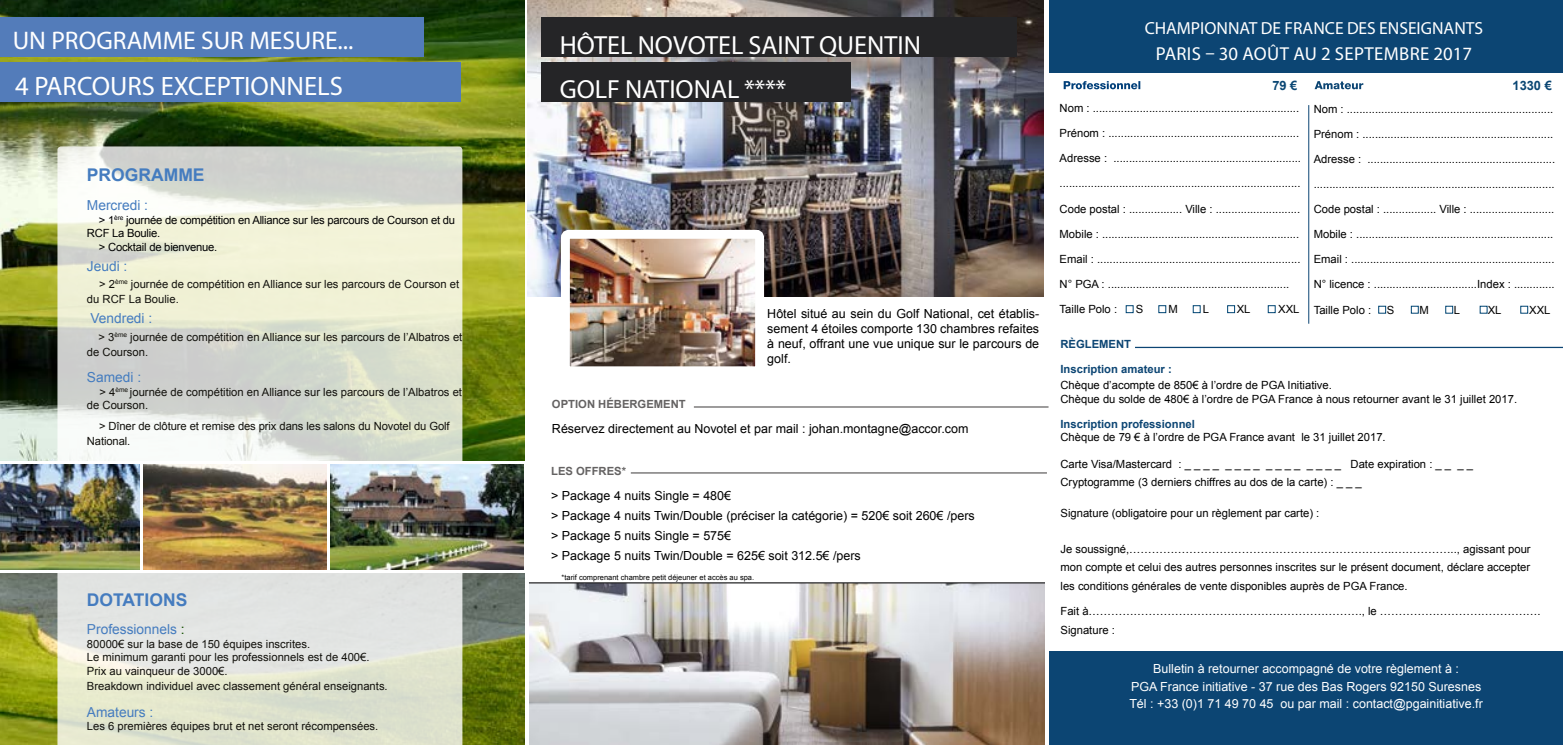
<style>
.page{position:relative;width:1563px;height:745px;background:#fff}
.page>*{position:absolute;margin:0;border:0;box-sizing:border-box;transform-origin:0 0}
.t1{font:26.62px "Myriad Pro";color:#fffffe}
.t2{font:26.25px/43.8px "Myriad Pro";color:#fff}
.t3{font:25.5px "Myriad Pro";color:#fff}
.t4{font:18.75px "Myriad Pro";letter-spacing:.02em;color:#fff}
.t5{font:17.5px "Myriad Pro";color:#fff}
.t6{font:700 17.5px "Arial";color:#457cbf}
.t7{font:13.75px "Arial";color:#457cbf}
.t8{font:700 12.88px "Arial";color:#0a4673}
.t9{font:12.5px/15px "Arial";color:#000;text-align:justify}
.t10{font:12.5px/17.5px "Arial";color:#fff;text-align:center}
.t11{font:11.25px/18.8px "Arial";color:#000}
.t12{font:11.25px/15px "Arial";color:#12110c}
.t13{font:11.25px "Arial";letter-spacing:-.02em;color:#000}
.t14{font:700 11.25px "Arial";color:#0c4573}
.t15{font:700 11.25px "Arial";color:#646262}
.t16{font:7.5px "Arial";color:#000}
.s1{color:#145102}
</style>
<div class="page">
<img style="left:0;top:0;width:524px;height:744px">
<div style="left:0;top:17px;width:423px;height:39px;background:#537cba"></div>
<div style="left:0;top:62px;width:461px;height:39px;background:#537cba"></div>
<img style="left:528px;top:0;width:516px;height:296px">
<div style="left:1049px;top:0;width:514px;height:72px;background:#0c4573"></div>
<svg style="left:1314px;top:81px;width:49px;height:8px"></svg>
<svg style="left:1063px;top:81px;width:77px;height:8px"></svg>
<hr style="left:1308px;top:105px;width:1px;height:218px;background:#0c4573">
<div style="left:1049px;top:651px;width:514px;height:93px;background:#0c4573"></div>
<img style="left:571px;top:240px;width:183px;height:125px">
<div style="left:561px;top:230px;width:203px;height:145px;border:9px solid #fff;border-radius:4px"></div>
<div style="left:542px;top:62px;width:309px;height:39px;background:#252527"></div>
<svg style="left:57px;top:146px;width:405px;height:598px;background:#e1e4d7"></svg>
<div style="left:541px;top:17px;width:476px;height:39px;background:#252527"></div>
<div style="left:1378px;top:305px;width:8px;height:8px;background:#fff;border:1px solid #004573"></div>
<div style="left:1520px;top:305px;width:8px;height:8px;background:#fff;border:1px solid #004573"></div>
<svg style="left:1479px;top:305px;width:8px;height:8px"></svg>
<div style="left:1445px;top:305px;width:8px;height:8px;background:#fff;border:1px solid #004573"></div>
<div style="left:1411px;top:305px;width:7px;height:8px;background:#fff;border:1px solid #004573"></div>
<hr style="left:1135px;top:346px;width:428px;height:2px;background:#0c4573">
<hr style="left:694px;top:406px;width:354px;height:1px;background:#646262">
<img style="left:529px;top:583px;width:515px;height:161px">
<hr style="left:631px;top:472px;width:416px;height:1px;background:#646262">
<div style="left:1125px;top:305px;width:8px;height:8px;background:#fff;border:1px solid #004573"></div>
<div style="left:1267px;top:305px;width:8px;height:8px;background:#fff;border:1px solid #004573"></div>
<div style="left:1227px;top:305px;width:8px;height:8px;background:#fff;border:1px solid #004573"></div>
<div style="left:1192px;top:305px;width:8px;height:8px;background:#fff;border:1px solid #004573"></div>
<div style="left:1158px;top:305px;width:8px;height:8px;background:#fff;border:1px solid #004573"></div>
<hr style="left:529px;top:582px;width:516px;height:1px;background:#252527">
<svg style="left:0;top:461px;width:524px;height:111px"></svg>
<img style="left:144px;top:464px;width:183px;height:105px">
<img style="left:0;top:464px;width:140px;height:105px">
<img style="left:331px;top:464px;width:192px;height:105px">
<h3 class="t5" style="left:1144px;top:17px;width:340px">CHAMPIONNAT DE FRANCE DES ENSEIGNANTS</h3>
<h3 class="t4" style="left:1156px;top:42px;width:318px">PARIS – 30 AOÛT AU 2 SEPTEMBRE 2017</h3>
<h3 class="t3" style="left:13px;top:25px;width:342px">UN PROGRAMME SUR MESURE...</h3>
<h2 class="t2" style="left:560px;top:23px;width:363px">HÔTEL NOVOTEL SAINT QUENTIN<br>GOLF NATIONAL ****</h2>
<h1 class="t1" style="left:15px;top:70px;width:329px">4 PARCOURS EXCEPTIONNELS</h1>
<p class="t8" style="left:1272px;top:77px;width:26px">79 €</p>
<p class="t8" style="left:1512px;top:77px;width:41px">1330 €</p>
<h3 class="t6" style="left:87px;top:163px;width:119px">PROGRAMME</h3>
<p class="t7" style="left:87px;top:196px;width:63px">Mercredi :</p>
<p class="t13" style="left:99px;top:212px;width:358px">&gt; 1<sup>ère</sup> journée de compétition en Alliance sur les parcours de Courson et du</p>
<p class="t13" style="left:87px;top:225px;width:75px">RCF La Boulie.</p>
<p class="t13" style="left:99px;top:239px;width:120px">&gt; Cocktail de bienvenue.</p>
<p class="t7" style="left:87px;top:256px;width:42px">Jeudi :</p>
<p class="t12" style="left:87px;top:276px;width:374px;text-indent:12px">&gt; 2<sup>ème</sup> journée de compétition en Alliance sur les parcours de Courson et du RCF La Boulie.</p>
<p class="t7" style="left:90px;top:309px;width:63px">Vendredi :</p>
<p class="t12" style="left:87px;top:329px;width:377px;text-indent:11px">&gt; 3<sup>ème</sup> journée de compétition en Alliance sur les parcours de l’Albatros et de Courson.</p>
<p class="t7" style="left:87px;top:368px;width:56px">Samedi :</p>
<p class="t12" style="left:87px;top:385px;width:377px;line-height:13.5px;text-indent:12px">&gt; 4<sup>ème</sup> journée de compétition en Alliance sur les parcours de l’Albatros et de Courson.</p>
<p class="t12" style="left:87px;top:418px;width:364px;text-indent:12px">&gt; Dîner de clôture et remise des prix dans les salons du Novotel du Golf<br>National.</p>
<h3 class="t6" style="left:87px;top:587px;width:102px">DOTATIONS</h3>
<p class="t7" style="left:87px;top:620px;width:99px">Professionnels <span class="s1">:</span></p>
<p class="t12" style="left:87px;top:636px;width:284px;line-height:13.5px">80000€ sur la base de 150 équipes inscrites.<br>Le minimum garanti pour les professionnels est de 400€.<br>Prix au vainqueur de 3000€.</p>
<p class="t12" style="left:87px;top:678px;width:302px">Breakdown individuel avec classement général enseignants.</p>
<p class="t7" style="left:87px;top:702px;width:68px">Amateurs :</p>
<p class="t12" style="left:87px;top:718px;width:293px">Les 6 premières équipes brut et net seront récompensées.</p>
<p class="t9" style="left:767px;top:306px;width:273px">Hôtel situé au sein du Golf National, cet établis&shy;sement 4 étoiles comporte 130 chambres refaites à neuf, offrant une vue unique sur le parcours de golf.</p>
<p class="t15" style="left:552px;top:396px;width:135px">OPTION HÉBERGEMENT</p>
<p class="t9" style="left:552px;top:421px;width:418px">Réservez directement au Novotel et par mail : johan.montagne@accor.com</p>
<p class="t15" style="left:551px;top:463px;width:77px">LES OFFRES*</p>
<p class="t9" style="left:551px;top:485px;width:425px;line-height:20px;text-align:left">&gt; Package 4 nuits Single = 480€<br>&gt; Package 4 nuits Twin/Double (préciser la catégorie) = 520€ soit 260€ /pers &gt; Package 5 nuits Single = 575€<br>&gt; Package 5 nuits Twin/Double = 625€ soit 312.5€ /pers</p>
<p class="t16" style="left:561px;top:572px;width:194px">*tarif comprenant chambre petit déjeuner et accès au spa.</p>
<p class="t11" style="left:1059px;top:99px;width:241px">Nom : ..................................................................</p>
<p class="t11" style="left:1059px;top:124px;width:241px">Prénom : .............................................................</p>
<p class="t11" style="left:1059px;top:149px;width:243px">Adresse : ............................................................</p>
<p class="t11" style="left:1059px;top:174px;width:242px">.............................................................................</p>
<p class="t11" style="left:1059px;top:199px;width:242px">Code postal : ................. Ville : ...........................</p>
<p class="t11" style="left:1059px;top:224px;width:241px">Mobile : ...............................................................</p>
<p class="t11" style="left:1059px;top:249px;width:242px">Email : .................................................................</p>
<p class="t11" style="left:1059px;top:274px;width:231px">N° PGA : ..........................................................</p>
<p class="t11" style="left:1059px;top:299px;width:59px">Taille Polo :</p>
<p class="t11" style="left:1136px;top:299px;width:9px">S</p>
<p class="t11" style="left:1168px;top:299px;width:11px">M</p>
<p class="t11" style="left:1203px;top:299px;width:8px">L</p>
<p class="t11" style="left:1237px;top:299px;width:15px">XL</p>
<p class="t11" style="left:1278px;top:299px;width:23px">XXL</p>
<p class="t11" style="left:1313px;top:100px;width:241px">Nom : ..................................................................</p>
<p class="t11" style="left:1313px;top:125px;width:241px">Prénom : .............................................................</p>
<p class="t11" style="left:1313px;top:150px;width:243px">Adresse : ............................................................</p>
<p class="t11" style="left:1313px;top:175px;width:242px">.............................................................................</p>
<p class="t11" style="left:1313px;top:200px;width:242px">Code postal : ................. Ville : ...........................</p>
<p class="t11" style="left:1313px;top:225px;width:241px">Mobile : ...............................................................</p>
<p class="t11" style="left:1313px;top:250px;width:242px">Email : .................................................................</p>
<p class="t11" style="left:1313px;top:275px;width:242px">N° licence : .................................Index : .............</p>
<p class="t11" style="left:1313px;top:300px;width:59px">Taille Polo :</p>
<p class="t11" style="left:1387px;top:300px;width:9px">S</p>
<p class="t11" style="left:1419px;top:300px;width:11px">M</p>
<p class="t11" style="left:1453px;top:300px;width:8px">L</p>
<p class="t11" style="left:1487px;top:300px;width:15px">XL</p>
<p class="t11" style="left:1529px;top:300px;width:23px">XXL</p>
<p class="t14" style="left:1060px;top:336px;width:72px">RÈGLEMENT</p>
<p class="t14" style="left:1060px;top:361px;width:113px">Inscription amateur :</p>
<p class="t11" style="left:1060px;top:378px;width:458px;line-height:13.5px">Chèque d’acompte de 850€ à l’ordre de PGA Initiative.<br>Chèque du solde de 480€ à l’ordre de PGA France à nous retourner avant le 31 juillet 2017.</p>
<p class="t14" style="left:1060px;top:416px;width:136px">Inscription professionnel</p>
<p class="t11" style="left:1060px;top:428px;width:327px">Chèque de 79 € à l’ordre de PGA France avant le 31 juillet 2017.</p>
<p class="t11" style="left:1060px;top:454px;width:414px">Carte Visa/Mastercard : _ _ _ _ _ _ _ _ _ _ _ _ _ _ _ _ Date expiration : _ _ _ _<br>Cryptogramme (3 derniers chiffres au dos de la carte) : _ _ _</p>
<p class="t11" style="left:1060px;top:504px;width:260px">Signature (obligatoire pour un règlement par carte) :</p>
<p class="t11" style="left:1060px;top:557px;width:471px">mon compte et celui des autres personnes inscrites sur le présent document, déclare accepter les conditions générales de vente disponibles auprès de PGA France.</p>
<p class="t11" style="left:1060px;top:601px;width:482px">Fait à………………………………………………………………., le …………………………………….<br>Signature :</p>
<p class="t10" style="left:1129px;top:659px;width:355px">Bulletin à retourner accompagné de votre règlement à :<br>PGA France initiative - 37 rue des Bas Rogers 92150 Suresnes<br>Tél : +33 (0)1 71 49 70 45 ou par mail : contact@pgainitiative.fr</p>
</div>
